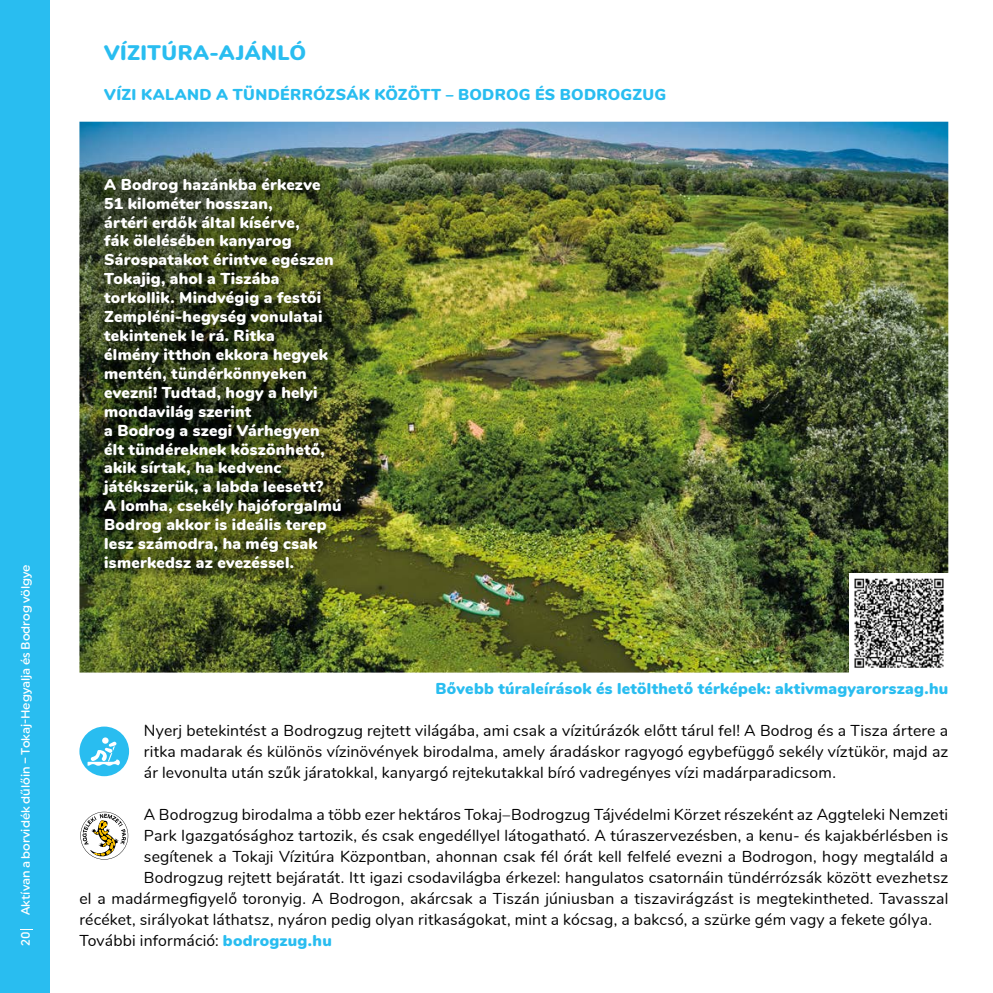
<style>
.page{position:relative;width:993px;height:993px;background:#fff}
.page>*{position:absolute;margin:0;border:0;box-sizing:border-box;transform-origin:0 0}
.t1{font:900 21px "Nunito";letter-spacing:.025em;color:#29bdf0}
.t2{font:15.75px/21px "Nunito";letter-spacing:.01em;color:#000;text-align:justify}
.t3{font:900 15.75px/18.9px "Nunito";letter-spacing:.015em;color:#fff}
.t4{font:900 15.75px "Nunito";letter-spacing:.02em;color:#29bdf0}
.t5{font:500 12.25px "Uniform Rnd";letter-spacing:-.005em;color:#fff}
.s1{font-weight:900;color:#29bdf0}
</style>
<div class="page">
<img style="left:79px;top:122px;width:868px;height:550px">
<div style="left:0;top:0;width:50px;height:992px;background:#29bdf0"></div>
<div style="left:79px;top:726px;width:50px;height:50px;background:#29bdf0;border-radius:50%"></div>
<svg style="left:87px;top:737px;width:33px;height:28px"></svg>
<svg style="left:80px;top:811px;width:48px;height:49px"></svg>
<img style="left:87px;top:162px;width:269px;height:422px">
<img style="left:848px;top:573px;width:99px;height:99px">
<p class="t5" style="left:21px;top:914px;width:352px;rotate:-90deg">Aktívan a borvidék dűlőin – Tokaj-Hegyalja és Bodrog völgye</p>
<p class="t5" style="left:21px;top:945px;width:16px;rotate:-90deg">20</p>
<h1 class="t1" style="left:104px;top:37px;width:203px">VÍZITÚRA-AJÁNLÓ</h1>
<p class="t4" style="left:104px;top:83px;width:563px">VÍZI KALAND A TÜNDÉRRÓZSÁK KÖZÖTT – BODROG ÉS BODROGZUG</p>
<p class="t3" style="left:104px;top:174px;width:239px">A Bodrog hazánkba érkezve<br>51 kilométer hosszan,<br>ártéri erdők által kísérve,<br>fák ölelésében kanyarog<br>Sárospatakot érintve egészen<br>Tokajig, ahol a Tiszába torkollik. Mindvégig a festői<br>Zempléni-hegység vonulatai tekintenek le rá. Ritka<br>élmény itthon ekkora hegyek mentén, tündérkönnyeken evezni! Tudtad, hogy a helyi mondavilág szerint<br>a Bodrog a szegi Várhegyen élt tündéreknek köszönhető, akik sírtak, ha kedvenc játékszerük, a labda leesett?<br>A lomha, csekély hajóforgalmú<br>Bodrog akkor is ideális terep lesz számodra, ha még csak ismerkedsz az evezéssel.</p>
<p class="t4" style="left:435px;top:676px;width:514px">Bővebb túraleírások és letölthető térképek: aktivmagyarorszag.hu</p>
<p class="t2" style="left:144px;top:718px;width:805px">Nyerj betekintést a Bodrogzug rejtett világába, ami csak a vízitúrázók előtt tárul fel! A Bodrog és a Tisza ártere a ritka madarak és különös vízinövények birodalma, amely áradáskor ragyogó egybefüggő sekély víztükör, majd az ár levonulta után szűk járatokkal, kanyargó rejtekutakkal bíró vadregényes vízi madárparadicsom.</p>
<p class="t2" style="left:144px;top:802px;width:805px">A Bodrogzug birodalma a több ezer hektáros Tokaj–Bodrogzug Tájvédelmi Körzet részeként az Aggteleki Nemzeti</p>
<p class="t2" style="left:144px;top:824px;width:805px">Park Igazgatósághoz tartozik, és csak engedéllyel látogatható. A túraszervezésben, a kenu- és kajakbérlésben is</p>
<p class="t2" style="left:144px;top:844px;width:805px">segítenek a Tokaji Vízitúra Központban, ahonnan csak fél órát kell felfelé evezni a Bodrogon, hogy megtaláld a</p>
<p class="t2" style="left:144px;top:865px;width:805px">Bodrogzug rejtett bejáratát. Itt igazi csodavilágba érkezel: hangulatos csatornáin tündérrózsák között evezhetsz</p>
<p class="t2" style="left:79px;top:886px;width:870px">el a madármeg昀椀gyelő toronyig. A Bodrogon, akárcsak a Tiszán júniusban a tiszavirágzást is megtekintheted. Tavasszal</p>
<p class="t2" style="left:79px;top:908px;width:853px">récéket, sirályokat láthatsz, nyáron pedig olyan ritkaságokat, mint a kócsag, a bakcsó, a szürke gém vagy a fekete gólya.</p>
<p class="t2" style="left:79px;top:929px;width:254px">További információ: <span class="s1">bodrogzug.hu</span></p>
</div>
